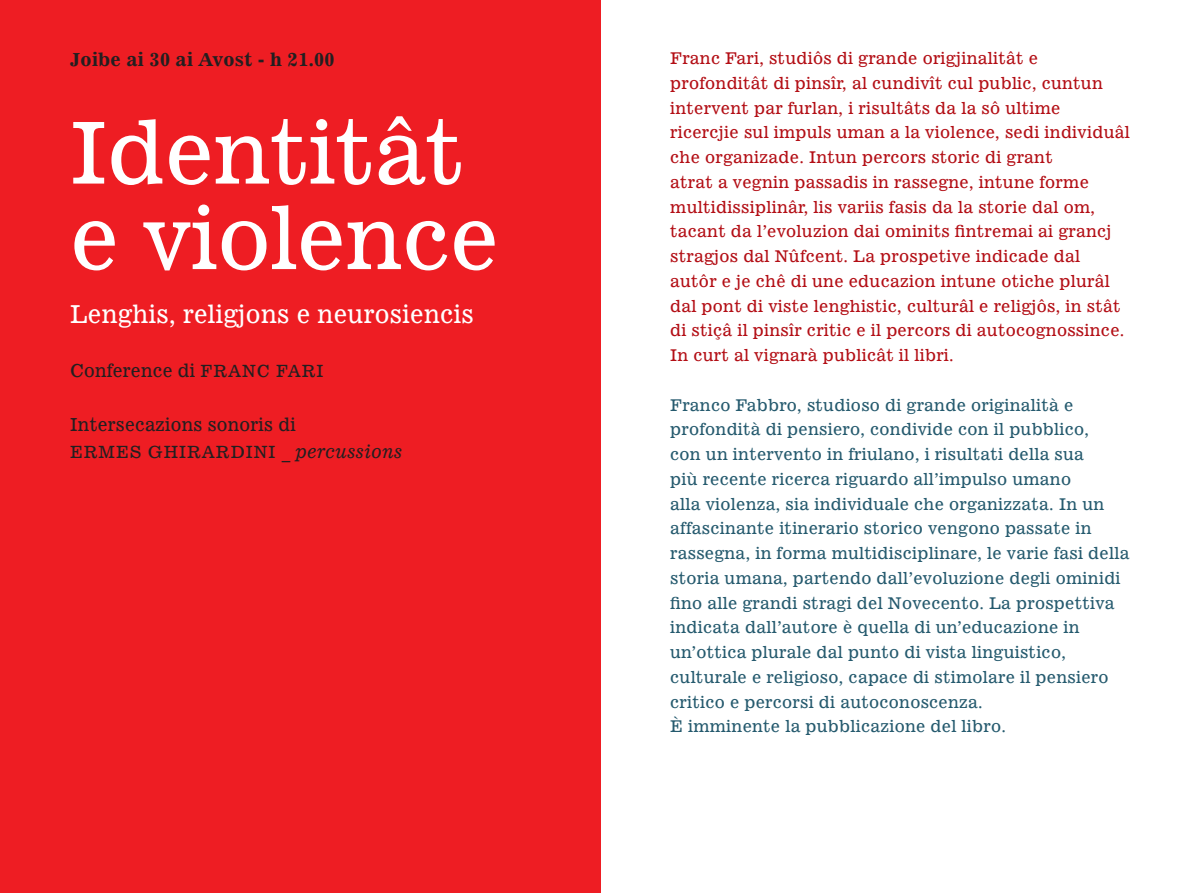
<style>
.page{position:relative;width:1200px;height:893px;background:#fff}
.page>*{position:absolute;margin:0;border:0;box-sizing:border-box;transform-origin:0 0}
.t1{font:85.5px/85.5px "News 701 BT Roman A";color:#fff}
.t2{font:24.75px "News 701 BT Roman A";letter-spacing:.015em;color:#fff;scale:.96 1}
.t3{font:18px "News 701 BT Roman A";letter-spacing:.015em;color:#231f20;scale:.96 1}
.t4{font:18px "News 701 BT Bold A";letter-spacing:.02em;color:#231f20}
.t5{font:16.88px "News 701 BT Roman A";letter-spacing:.06em;color:#231f20;scale:.96 1}
.t6{font:16.2px/24.8px "News 701 BT Roman A";letter-spacing:.02em;color:#255a6e}
.t7{font:16.2px/24.8px "News 701 BT Roman A";letter-spacing:.02em;color:#b30e15}
.s1{font-size:16.88px}
.s2{font-size:18px}
.s3{font-family:"News 701 BT Italic A";font-size:18px}
</style>
<div class="page">
<div style="left:0;top:0;width:600px;height:893px;background:#ee1d23"></div>
<p class="t4" style="left:70px;top:48px;width:266px">Joibe ai 30 ai Avost - h 21.00</p>
<h1 class="t1" style="left:70px;top:109px;width:430px">Identitât e violence</h1>
<h2 class="t2" style="left:70px;top:299px;width:421px">Lenghis, religjons e neurosiencis</h2>
<p class="t3" style="left:70px;top:360px;width:263px">Conference di <span class="s1">Franc Fari</span></p>
<p class="t3" style="left:70px;top:414px;width:236px">Intersecazions sonoris di</p>
<p class="t5" style="left:70px;top:442px;width:348px">Ermes Ghirardini <span class="s2">_</span> <span class="s3">percussions</span></p>
<p class="t7" style="left:670px;top:46px;width:461px">Franc Fari, studiôs di grande origjinalitât e profonditât di pinsîr, al cundivît cul public, cuntun intervent par furlan, i risultâts da la sô ultime ricercjie sul impuls uman a la violence, sedi individuâl che organizade. Intun percors storic di grant<br>atrat a vegnin passadis in rassegne, intune forme multidissiplinâr, lis variis fasis da la storie dal om, tacant da l’evoluzion dai ominits fintremai ai grancj stragjos dal Nûfcent. La prospetive indicade dal autôr e je chê di une educazion intune otiche plurâl dal pont di viste lenghistic, culturâl e religjôs, in stât di stiçâ il pinsîr critic e il percors di autocognossince.<br>In curt al vignarà publicât il libri.</p>
<p class="t6" style="left:670px;top:392px;width:460px">Franco Fabbro, studioso di grande originalità e profondità di pensiero, condivide con il pubblico,<br>con un intervento in friulano, i risultati della sua<br>più recente ricerca riguardo all’impulso umano<br>alla violenza, sia individuale che organizzata. In un affascinante itinerario storico vengono passate in rassegna, in forma multidisciplinare, le varie fasi della storia umana, partendo dall’evoluzione degli ominidi fino alle grandi stragi del Novecento. La prospettiva indicata dall’autore è quella di un’educazione in un’ottica plurale dal punto di vista linguistico, culturale e religioso, capace di stimolare il pensiero critico e percorsi di autoconoscenza.<br>È imminente la pubblicazione del libro.</p>
</div>
